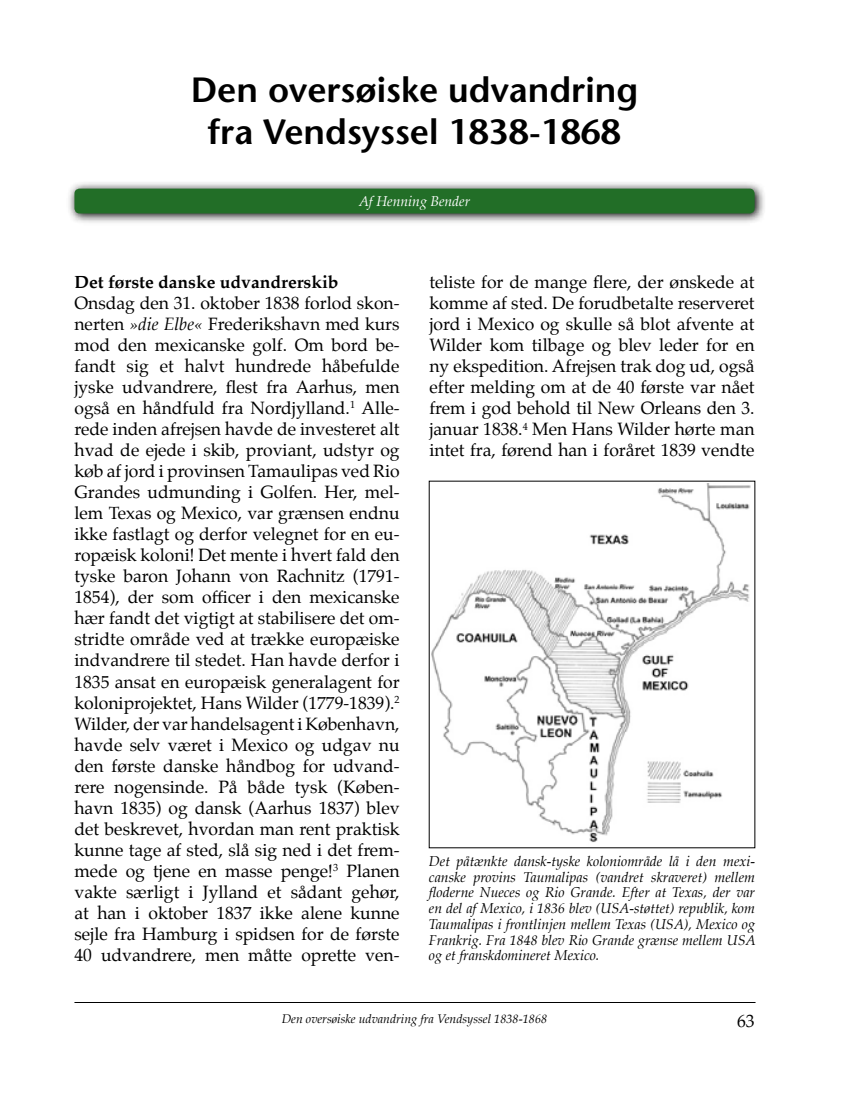
<style>
.page{position:relative;width:844px;height:1102px;background:#fff}
.page>*{position:absolute;margin:0;border:0;box-sizing:border-box;transform-origin:0 0}
.t1{font:600 35px/42px "Stone Sans";color:#000;text-align:center}
.t2{font:17.5px/21px "Palatino";color:#000;text-align:justify}
.t3{font:700 17.5px "Palatino";color:#000}
.t4{font:italic 14px/15.8px "Palatino";color:#000;text-align:justify}
.t5{font:italic 14px "Palatino";color:#fff}
.t6{font:italic 12.25px "Palatino";color:#000}
.s1{font-style:italic}
</style>
<div class="page">
<hr style="left:74px;top:1002px;width:681px;height:1px;background:#000">
<svg style="left:69px;top:182px;width:696px;height:41px"></svg>
<div style="left:74px;top:189px;width:680px;height:24px;background:#226e27;border-radius:5px"></div>
<img style="left:432px;top:483px;width:319px;height:359px">
<h1 class="t1" style="left:191px;top:69px;width:449px">Den oversøiske udvandring fra Vendsyssel 1838-1868</h1>
<p class="t5" style="left:359px;top:189px;width:113px">Af Henning Bender</p>
<p class="t3" style="left:74px;top:267px;width:265px">Det første danske udvandrerskib</p>
<p class="t2" style="left:74px;top:293px;width:326px">Onsdag den 31. oktober 1838 forlod skon&shy;nerten <span class="s1">»die Elbe«</span> Frederikshavn med kurs mod den mexicanske golf. Om bord be&shy;fandt sig et halvt hundrede håbefulde jyske udvandrere, flest fra Aarhus, men også en håndfuld fra Nordjylland.<sup>1</sup> Alle&shy;rede inden afrejsen havde de investeret alt hvad de ejede i skib, proviant, udstyr og køb af jord i provinsen Tamaulipas ved Rio Grandes udmunding i Golfen. Her, mel&shy;lem Texas og Mexico, var grænsen endnu ikke fastlagt og derfor velegnet for en eu&shy;ropæisk koloni! Det mente i hvert fald den tyske baron Johann von Rachnitz (1791- 1854), der som officer i den mexicanske hær fandt det vigtigt at stabilisere det om&shy;stridte område ved at trække europæiske indvandrere til stedet. Han havde derfor i 1835 ansat en europæisk generalagent for koloniprojektet, Hans Wilder (1779-1839).<sup>2<br></sup>Wilder, der var handelsagent i København, havde selv været i Mexico og udgav nu den første danske håndbog for udvand&shy;rere nogensinde. På både tysk (Køben&shy;havn 1835) og dansk (Aarhus 1837) blev det beskrevet, hvordan man rent praktisk kunne tage af sted, slå sig ned i det frem&shy;mede og tjene en masse penge!<sup>3</sup> Planen vakte særligt i Jylland et sådant gehør, at han i oktober 1837 ikke alene kunne sejle fra Hamburg i spidsen for de første 40 udvandrere, men måtte oprette ven-</p>
<p class="t2" style="left:429px;top:272px;width:326px">teliste for de mange flere, der ønskede at komme af sted. De forudbetalte reserveret jord i Mexico og skulle så blot afvente at Wilder kom tilbage og blev leder for en ny ekspedition. Afrejsen trak dog ud, også efter melding om at de 40 første var nået frem i god behold til New Orleans den 3. januar 1838.<sup>4</sup> Men Hans Wilder hørte man intet fra, førend han i foråret 1839 vendte</p>
<p class="t4" style="left:429px;top:852px;width:328px">Det påtænkte dansk-tyske koloniområde lå i den mexi&shy;canske provins Taumalipas (vandret skraveret) mellem floderne Nueces og Rio Grande. Efter at Texas, der var en del af Mexico, i 1836 blev (USA-støttet) republik, kom Taumalipas i frontlinjen mellem Texas (USA), Mexico og Frankrig. Fra 1848 blev Rio Grande grænse mellem USA og et franskdomineret Mexico.</p>
<p class="t6" style="left:282px;top:1008px;width:267px">Den oversøiske udvandring fra Vendsyssel 1838-1868</p>
<p class="t2" style="left:737px;top:1010px;width:19px">63</p>
</div>
